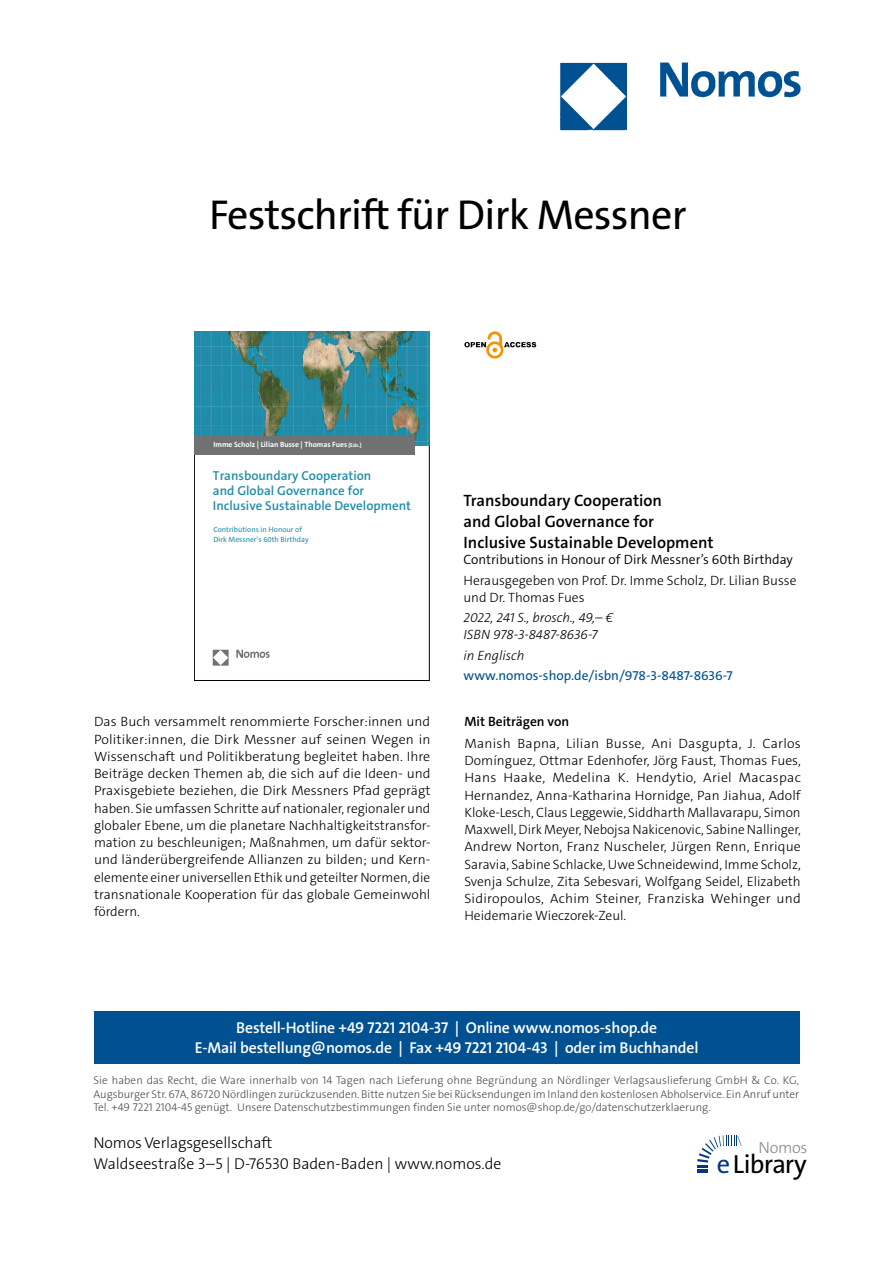
<style>
.page{position:relative;width:893px;height:1263px;background:#fff}
.page>*{position:absolute;margin:0;border:0;box-sizing:border-box;transform-origin:0 0}
.t1{font:42px "The Sans Os F";letter-spacing:-.02em;color:#000}
.t2{font:26.4px "The Sans Os F";letter-spacing:-.03em;color:#000}
.t3{font:600 16.5px/21px "The Sans C5";color:#000}
.t4{font:300 16.2px "The Sans Os F";letter-spacing:-.02em;color:#87888a}
.t5{font:600 15.75px/21px "The Sans Os F";letter-spacing:-.01em;color:#fff;text-align:center}
.t6{font:300 15.75px/21px "The Sans Os F";color:#000}
.t7{font:300 13.5px/17.2px "The Sans C5";color:#000;text-align:justify}
.t8{font:italic 300 13.5px/16.5px "The Sans C5";color:#000}
.t9{font:300 13.5px "The Sans C5";color:#000}
.t10{font:13.5px "The Sans C5";color:#005192}
.t11{font:600 13.5px "The Sans C5";color:#000}
.t12{font:600 13.05px/15.1px "The Sans C5";color:#218da9}
.t13{font:300 11.25px/13.5px "The Sans Os F";color:#4b4b4d;text-align:justify}
.t14{font:7.65px/9.8px "The Sans C5";color:#218da9}
.t15{font:700 7.65px "The Sans C5";color:#fff}
.s1{font-size:5.4px}
.s2{color:#003882}
</style>
<div class="page">
<img style="left:559px;top:62px;width:242px;height:69px">
<div style="left:94px;top:1011px;width:705px;height:52px;background:#005192"></div>
<svg style="left:697px;top:1135px;width:45px;height:38px"></svg>
<img style="left:194px;top:331px;width:236px;height:114px">
<div style="left:194px;top:436px;width:220px;height:18px;background:#707172"></div>
<img style="left:213px;top:649px;width:56px;height:17px">
<svg style="left:464px;top:331px;width:72px;height:28px"></svg>
<h1 class="t1" style="left:209px;top:199px;width:479px">Festschrift für Dirk Messner</h1>
<p class="t15" style="left:213px;top:440px;width:150px">Imme Scholz | Lilian Busse | Thomas Fues <span class="s1">[Eds.]</span></p>
<p class="t12" style="left:213px;top:468px;width:200px">Transboundary Cooperation<br>and Global Governance for<br>Inclusive Sustainable Development</p>
<p class="t14" style="left:213px;top:524px;width:97px">Contributions in Honour of<br>Dirk Messner’s 60th Birthday</p>
<p class="t3" style="left:463px;top:490px;width:252px">Transboundary Cooperation<br>and Global Governance for<br>Inclusive Sustainable Development</p>
<p class="t9" style="left:463px;top:551px;width:331px">Contributions in Honour of Dirk Messner’s 60th Birthday</p>
<p class="t7" style="left:463px;top:572px;width:334px;line-height:16.5px">Herausgegeben von Prof. Dr. Imme Scholz, Dr. Lilian Busse und Dr. Thomas Fues</p>
<p class="t8" style="left:463px;top:610px;width:151px">2022, 241 S., brosch., 49,– €<br>ISBN 978-3-8487-8636-7</p>
<p class="t8" style="left:463px;top:647px;width:63px">in Englisch</p>
<p class="t10" style="left:463px;top:667px;width:271px">www.nomos-shop.de/isbn/978-3-8487-8636-7</p>
<p class="t7" style="left:94px;top:713px;width:338px">Das Buch versammelt renommierte Forscher:innen und Politiker:innen, die Dirk Messner auf seinen Wegen in Wissenschaft und Politikberatung begleitet haben. Ihre Beiträge decken Themen ab, die sich auf die Ideen- und Praxisgebiete beziehen, die Dirk Messners Pfad geprägt haben. Sie umfassen Schritte auf nationaler, regionaler und globaler Ebene, um die planetare Nachhaltigkeitstransfor&shy;mation zu beschleunigen; Maßnahmen, um dafür sektor&shy;und länderübergreifende Allianzen zu bilden; und Kern&shy;elemente einer universellen Ethik und geteilter Normen, die transnationale Kooperation für das globale Gemeinwohl fördern.</p>
<p class="t11" style="left:464px;top:713px;width:106px">Mit Beiträgen von</p>
<p class="t7" style="left:464px;top:735px;width:338px">Manish Bapna, Lilian Busse, Ani Dasgupta, J. Carlos Domínguez, Ottmar Edenhofer, Jörg Faust, Thomas Fues, Hans Haake, Medelina K. Hendytio, Ariel Macaspac Hernandez, Anna-Katharina Hornidge, Pan Jiahua, Adolf Kloke-Lesch, Claus Leggewie, Siddharth Mallavarapu, Simon Maxwell, Dirk Meyer, Nebojsa Nakicenovic, Sabine Nallinger, Andrew Norton, Franz Nuscheler, Jürgen Renn, Enrique Saravia, Sabine Schlacke, Uwe Schneidewind, Imme Scholz, Svenja Schulze, Zita Sebesvari, Wolfgang Seidel, Elizabeth Sidiropoulos, Achim Steiner, Franziska Wehinger und Heidemarie Wieczorek-Zeul.</p>
<p class="t5" style="left:195px;top:1017px;width:505px">Bestell-Hotline +49 7221 2104-37 | Online www.nomos-shop.de<br>E-Mail bestellung@nomos.de | Fax +49 7221 2104-43 | oder im Buchhandel</p>
<p class="t13" style="left:94px;top:1074px;width:707px">Sie haben das Recht, die Ware innerhalb von 14 Tagen nach Lieferung ohne Begründung an Nördlinger Verlagsauslieferung GmbH &amp; Co. KG, Augsburger Str. 67A, 86720 Nördlingen zurückzusenden. Bitte nutzen Sie bei Rücksendungen im Inland den kostenlosen Abholservice. Ein Anruf unter Tel. +49 7221 2104-45 genügt. Unsere Datenschutzbestimmungen finden Sie unter nomos@shop.de/go/datenschutzerklaerung.</p>
<p class="t6" style="left:94px;top:1133px;width:409px">Nomos Verlagsgesellschaft<br>Waldseestraße 3–5 | D-76530 Baden-Baden | www.nomos.de</p>
<p class="t4" style="left:758px;top:1137px;width:51px">Nomos</p>
<h2 class="t2" style="left:717px;top:1153px;width:91px"><span class="s2">e</span>Library</h2>
</div>
